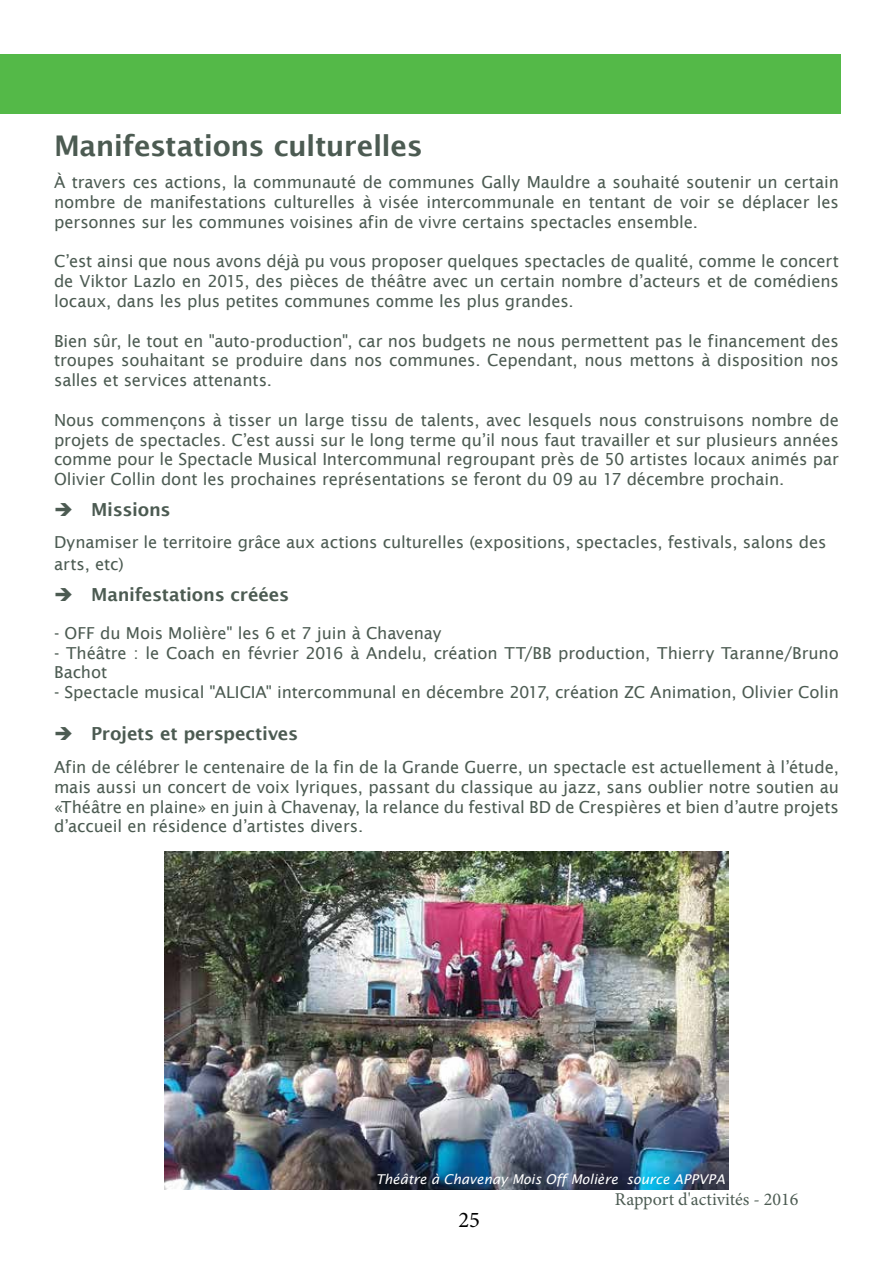
<style>
.page{position:relative;width:893px;height:1263px;background:#fff}
.page>*{position:absolute;margin:0;border:0;box-sizing:border-box;transform-origin:0 0}
.t1{font:600 28.5px "Lucida Sans";letter-spacing:-.02em;color:#4c5b52}
.t2{font:22.5px "Minion Pro";color:#000}
.t3{font:600 18px "Lucida Sans";letter-spacing:-.015em;color:#4c5b52}
.t4{font:18px "Minion Pro";color:#4c5b52}
.t5{font:16.65px/19.8px "Lucida Sans";letter-spacing:-.005em;color:#4c5b52;text-align:justify}
.t6{font:16.5px/21.6px "Lucida Sans";letter-spacing:-.005em;color:#4c5b52}
.t7{font:italic 13.5px "Lucida Sans";color:#fff}
</style>
<div class="page">
<div style="left:0;top:54px;width:840px;height:60px;background:#54b948"></div>
<img style="left:164px;top:851px;width:565px;height:339px">
<h1 class="t1" style="left:54px;top:130px;width:370px">Manifestations culturelles</h1>
<p class="t5" style="left:54px;top:172px;width:786px">À travers ces actions, la communauté de communes Gally Mauldre a souhaité soutenir un certain nombre de manifestations culturelles à visée intercommunale en tentant de voir se déplacer les personnes sur les communes voisines afin de vivre certains spectacles ensemble.</p>
<p class="t5" style="left:54px;top:252px;width:786px">C’est ainsi que nous avons déjà pu vous proposer quelques spectacles de qualité, comme le concert de Viktor Lazlo en 2015, des pièces de théâtre avec un certain nombre d’acteurs et de comédiens locaux, dans les plus petites communes comme les plus grandes.</p>
<p class="t5" style="left:54px;top:331px;width:786px">Bien sûr, le tout en "auto-production", car nos budgets ne nous permettent pas le financement des troupes souhaitant se produire dans nos communes. Cependant, nous mettons à disposition nos salles et services attenants.</p>
<p class="t5" style="left:54px;top:410px;width:786px">Nous commençons à tisser un large tissu de talents, avec lesquels nous construisons nombre de projets de spectacles. C’est aussi sur le long terme qu’il nous faut travailler et sur plusieurs années comme pour le Spectacle Musical Intercommunal regroupant près de 50 artistes locaux animés par Olivier Collin dont les prochaines représentations se feront du 09 au 17 décembre prochain.</p>
<p class="t3" style="left:54px;top:500px;width:118px">➔ Missions</p>
<p class="t6" style="left:54px;top:531px;width:774px">Dynamiser le territoire grâce aux actions culturelles (expositions, spectacles, festivals, salons des arts, etc)</p>
<p class="t3" style="left:54px;top:584px;width:237px">➔ Manifestations créées</p>
<p class="t6" style="left:54px;top:622px;width:389px">- OFF du Mois Molière" les 6 et 7 juin à Chavenay</p>
<p class="t6" style="left:54px;top:643px;width:786px;line-height:19.8px">- Théâtre : le Coach en février 2016 à Andelu, création TT/BB production, Thierry Taranne/Bruno<br>Bachot</p>
<p class="t6" style="left:54px;top:681px;width:786px">- Spectacle musical "ALICIA" intercommunal en décembre 2017, création ZC Animation, Olivier Colin</p>
<p class="t3" style="left:54px;top:723px;width:246px">➔ Projets et perspectives</p>
<p class="t5" style="left:54px;top:757px;width:786px">Afin de célébrer le centenaire de la fin de la Grande Guerre, un spectacle est actuellement à l’étude, mais aussi un concert de voix lyriques, passant du classique au jazz, sans oublier notre soutien au «Théâtre en plaine» en juin à Chavenay, la relance du festival BD de Crespières et bien d’autre projets d’accueil en résidence d’artistes divers.</p>
<p class="t7" style="left:376px;top:1171px;width:351px">Théâtre à Chavenay Mois Off Molière source APPVPA</p>
<h2 class="t2" style="left:458px;top:1205px;width:23px">25</h2>
<p class="t4" style="left:615px;top:1188px;width:185px">Rapport d'activités - 2016</p>
</div>
